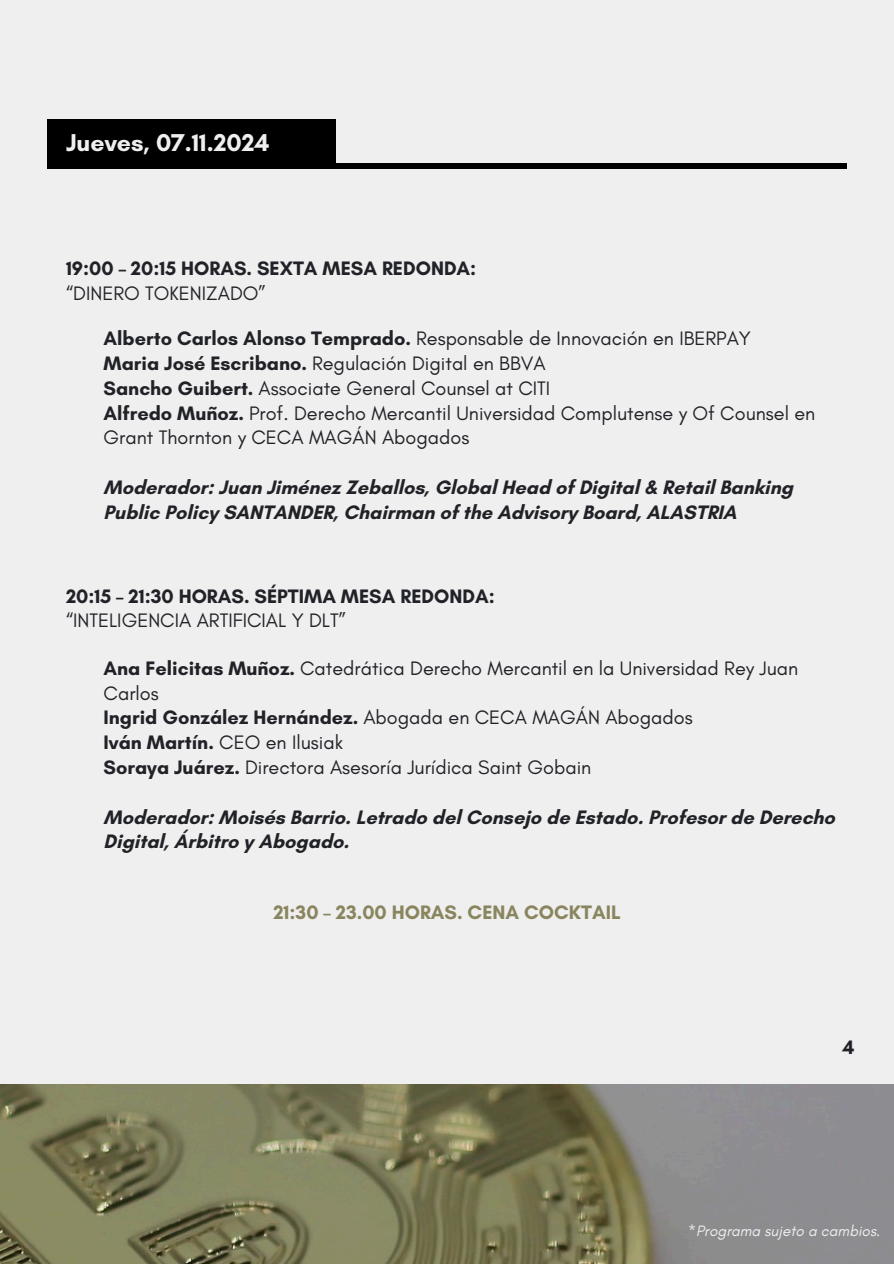
<style>
.page{position:relative;width:894px;height:1264px;background:#fff}
.page>*{position:absolute;margin:0;border:0;box-sizing:border-box;transform-origin:0 0}
.t1{font:700 24.75px "Glacial Indifference";color:#efefef}
.t2{font:19.8px/24.8px "Glacial Indifference";color:#212227}
.t3{font:700 19.8px/24.8px "Glacial Indifference";color:#212227}
.t4{font:700 19.8px "Glacial Indifference";color:#89865f}
.t5{font:italic 15.3px "Glacial Indifference";color:#efefef}
.s1{font-weight:400}
.s2{font-weight:700}
</style>
<div class="page">
<div style="left:0;top:0;width:893px;height:1263px;background:#efefef"></div>
<div style="left:48px;top:163px;width:798px;height:6px;background:#000"></div>
<div style="left:48px;top:119px;width:287px;height:50px;background:#000"></div>
<img style="left:0;top:1084px;width:893px;height:179px">
<h3 class="t1" style="left:66px;top:128px;width:205px">Jueves, 07.11.2024</h3>
<h3 class="t3" style="left:66px;top:255px;width:412px">19:00 – 20:15 HORAS. SEXTA MESA REDONDA: <span class="s1">“DINERO TOKENIZADO”</span></h3>
<h2 class="t2" style="left:104px;top:326px;width:713px"><span class="s2">Alberto Carlos Alonso Temprado.</span> Responsable de Innovación en IBERPAY<br><span class="s2">Maria José Escribano.</span> Regulación Digital en BBVA<br><span class="s2">Sancho Guibert.</span> Associate General Counsel at CITI<br><span class="s2">Alfredo Muñoz.</span> Prof. Derecho Mercantil Universidad Complutense y Of Counsel en Grant Thornton y CECA MAGÁN Abogados</h2>
<p class="t3" style="left:104px;top:474px;width:690px">Moderador: Juan Jiménez Zeballos, Global Head of Digital &amp; Retail Banking<br>Public Policy SANTANDER, Chairman of the Advisory Board, ALASTRIA</p>
<h5 class="t3" style="left:66px;top:583px;width:430px">20:15 – 21:30 HORAS. SÉPTIMA MESA REDONDA: <span class="s1">“INTELIGENCIA ARTIFICIAL Y DLT”</span></h5>
<p class="t2" style="left:104px;top:655px;width:696px"><span class="s2">Ana Felicitas Muñoz.</span> Catedrática Derecho Mercantil en la Universidad Rey Juan Carlos<br><span class="s2">Ingrid González Hernández.</span> Abogada en CECA MAGÁN Abogados<br><span class="s2">Iván Martín.</span> CEO en Ilusiak<br><span class="s2">Soraya Juárez.</span> Directora Asesoría Jurídica Saint Gobain</p>
<p class="t3" style="left:104px;top:804px;width:732px">Moderador: Moisés Barrio. Letrado del Consejo de Estado. Profesor de Derecho<br>Digital, Árbitro y Abogado.</p>
<h4 class="t4" style="left:273px;top:900px;width:349px">21:30 – 23.00 HORAS. CENA COCKTAIL</h4>
<h4 class="t3" style="left:842px;top:1034px;width:13px">4</h4>
<h5 class="t5" style="left:687px;top:1221px;width:194px">*Programa sujeto a cambios.</h5>
</div>
